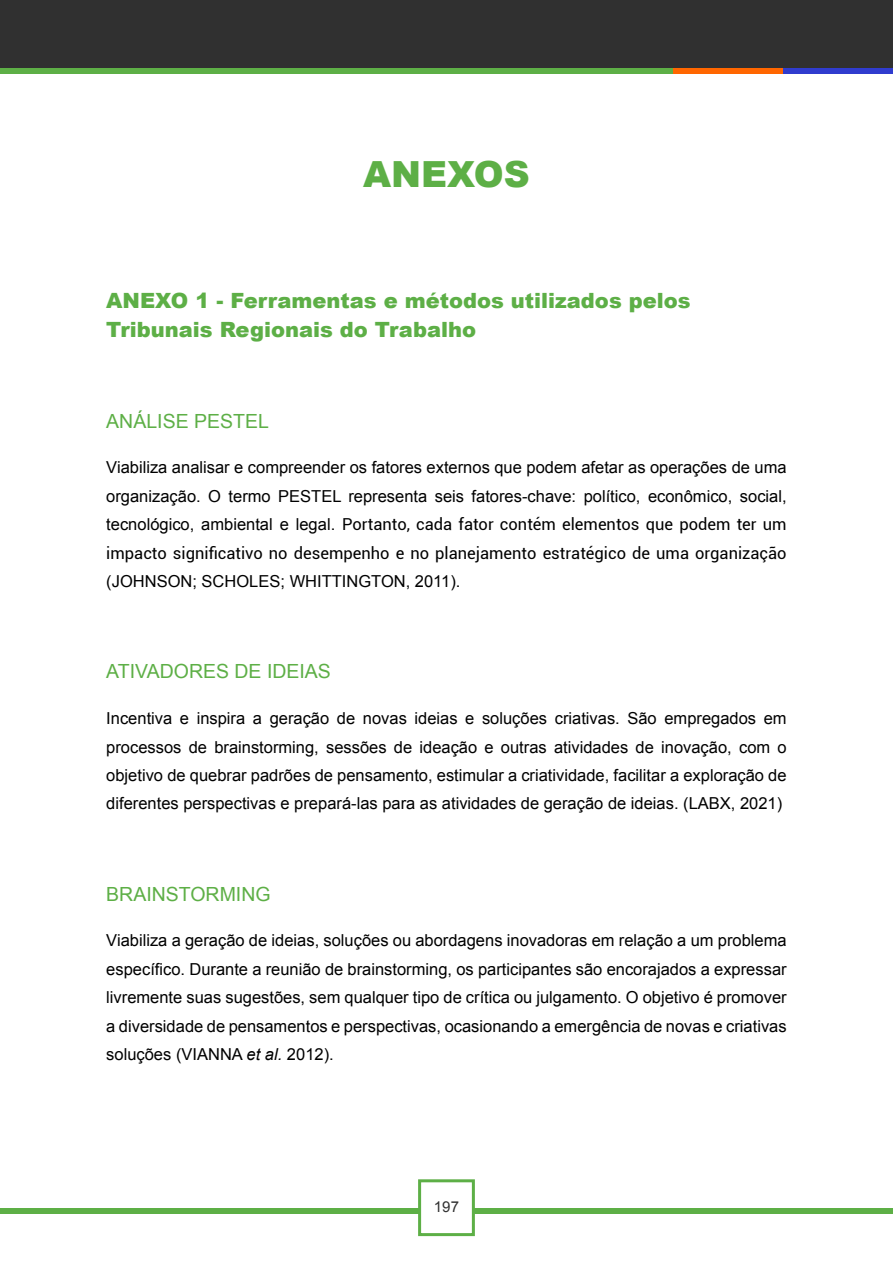
<style>
.page{position:relative;width:893px;height:1263px;background:#fff}
.page>*{position:absolute;margin:0;border:0;box-sizing:border-box;transform-origin:0 0}
.t1{font:900 36px "Arial";color:#5daf46}
.t2{font:900 21px/28.5px "Arial";color:#5daf46}
.t3{font:19.5px "Arial";color:#5daf46}
.t4{font:16.5px/28.5px "Arial";color:#000;text-align:justify}
.t5{font:16.5px/28.5px "Roboto";color:#000}
.t6{font:15px "Arial";color:#303030}
.s1{font-family:"Arial"}
.s2{font-style:italic}
</style>
<div class="page">
<div style="left:0;top:0;width:893px;height:68px;background:#303030"></div>
<div style="left:0;top:68px;width:673px;height:6px;background:#5daf46"></div>
<div style="left:418px;top:1179px;width:57px;height:57px;border:3px solid #5daf46"></div>
<div style="left:0;top:1209px;width:419px;height:5px;background:#5daf46"></div>
<div style="left:474px;top:1209px;width:419px;height:5px;background:#5daf46"></div>
<div style="left:673px;top:68px;width:110px;height:6px;background:#f60"></div>
<div style="left:783px;top:68px;width:110px;height:6px;background:#303cce"></div>
<h1 class="t1" style="left:363px;top:148px;width:168px">ANEXOS</h1>
<p class="t2" style="left:106px;top:286px;width:586px">ANEXO 1 - Ferramentas e métodos utilizados pelos<br>Tribunais Regionais do Trabalho</p>
<p class="t3" style="left:106px;top:408px;width:164px">ANÁLISE PESTEL</p>
<p class="t4" style="left:106px;top:454px;width:682px">Viabiliza analisar e compreender os fatores externos que podem afetar as operações de uma organização. O termo PESTEL representa seis fatores-chave: político, econômico, social,</p>
<p class="t5" style="left:106px;top:510px;width:682px"><span class="s1">tecnológico, ambiental e legal.</span> Portanto, cada fator contém elementos que podem ter um impacto significativo no desempenho e no planejamento estratégico de uma organização</p>
<p class="t4" style="left:106px;top:567px;width:356px">(JOHNSON; SCHOLES; WHITTINGTON, 2011).</p>
<p class="t3" style="left:106px;top:659px;width:226px">ATIVADORES DE IDEIAS</p>
<p class="t4" style="left:106px;top:704px;width:682px">Incentiva e inspira a geração de novas ideias e soluções criativas. São empregados em processos de brainstorming, sessões de ideação e outras atividades de inovação, com o objetivo de quebrar padrões de pensamento, estimular a criatividade, facilitar a exploração de diferentes perspectivas e prepará-las para as atividades de geração de ideias. (LABX, 2021)</p>
<p class="t3" style="left:106px;top:881px;width:166px">BRAINSTORMING</p>
<p class="t4" style="left:106px;top:926px;width:682px">Viabiliza a geração de ideias, soluções ou abordagens inovadoras em relação a um problema específico. Durante a reunião de brainstorming, os participantes são encorajados a expressar livremente suas sugestões, sem qualquer tipo de crítica ou julgamento. O objetivo é promover a diversidade de pensamentos e perspectivas, ocasionando a emergência de novas e criativas soluções (VIANNA <span class="s2">et al.</span> 2012).</p>
<p class="t6" style="left:434px;top:1197px;width:27px">197</p>
</div>
